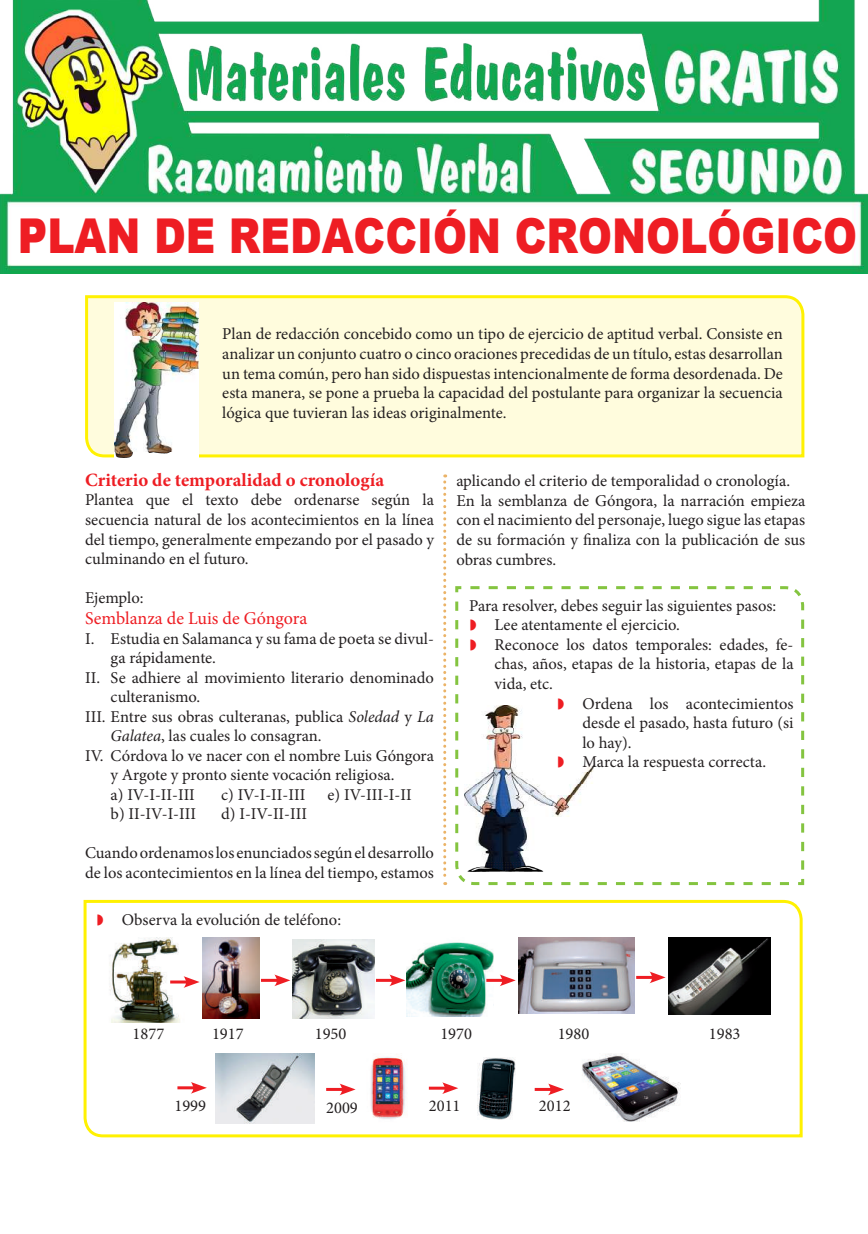
<style>
.page{position:relative;width:868px;height:1234px;background:#fff}
.page>*{position:absolute;margin:0;border:0;box-sizing:border-box;transform-origin:0 0}
.t1{font:900 48px "Arial";color:#ee1d23;scale:.85 1}
.t2{font:700 18.75px "Minion Pro";color:#ee1d23}
.t3{font:18px "Minion Pro";color:#ee1d23}
.t4{font:16.5px/19.5px "Minion Pro";color:#231f20}
.s1{font-style:italic}
</style>
<div class="page">
<div style="left:85px;top:295px;width:720px;height:163px;background:#fffcdd"></div>
<svg style="left:443px;top:474px;width:3px;height:410px"></svg>
<img style="left:114px;top:303px;width:84px;height:154px">
<svg style="left:455px;top:586px;width:350px;height:300px"></svg>
<svg style="left:83px;top:899px;width:720px;height:239px"></svg>
<img style="left:104px;top:937px;width:85px;height:85px">
<img style="left:202px;top:937px;width:57px;height:81px">
<img style="left:293px;top:938px;width:81px;height:80px">
<img style="left:406px;top:937px;width:87px;height:79px">
<img style="left:518px;top:937px;width:116px;height:76px">
<img style="left:668px;top:937px;width:102px;height:77px">
<img style="left:215px;top:1053px;width:100px;height:69px">
<img style="left:361px;top:1053px;width:51px;height:69px">
<img style="left:478px;top:1057px;width:37px;height:61px">
<img style="left:576px;top:1053px;width:108px;height:67px">
<hr style="left:170px;top:980px;width:19px;height:3px;background:#ee1d23">
<svg style="left:183px;top:975px;width:16px;height:12px"></svg>
<hr style="left:261px;top:978px;width:19px;height:3px;background:#ee1d23">
<svg style="left:274px;top:974px;width:16px;height:11px"></svg>
<hr style="left:326px;top:1087px;width:19px;height:3px;background:#ee1d23">
<svg style="left:339px;top:1083px;width:16px;height:11px"></svg>
<hr style="left:177px;top:1086px;width:19px;height:3px;background:#ee1d23">
<svg style="left:191px;top:1081px;width:16px;height:12px"></svg>
<hr style="left:429px;top:1086px;width:19px;height:3px;background:#ee1d23">
<svg style="left:442px;top:1082px;width:16px;height:11px"></svg>
<hr style="left:534px;top:1087px;width:19px;height:3px;background:#ee1d23">
<svg style="left:548px;top:1083px;width:16px;height:11px"></svg>
<hr style="left:376px;top:978px;width:19px;height:3px;background:#ee1d23">
<svg style="left:389px;top:974px;width:16px;height:11px"></svg>
<hr style="left:486px;top:978px;width:19px;height:3px;background:#ee1d23">
<svg style="left:499px;top:974px;width:16px;height:11px"></svg>
<hr style="left:636px;top:975px;width:19px;height:3px;background:#ee1d23">
<svg style="left:649px;top:971px;width:16px;height:12px"></svg>
<img style="left:0;top:0;width:867px;height:273px">
<svg style="left:470px;top:619px;width:6px;height:11px"></svg>
<svg style="left:470px;top:639px;width:6px;height:11px"></svg>
<svg style="left:558px;top:698px;width:6px;height:11px"></svg>
<svg style="left:558px;top:756px;width:6px;height:11px"></svg>
<svg style="left:98px;top:914px;width:5px;height:11px"></svg>
<h1 class="t1" style="left:18px;top:200px;width:988px">PLAN DE REDACCIÓN CRONOLÓGICO</h1>
<p class="t4" style="left:222px;top:324px;width:562px;text-align:justify">Plan de redacción concebido como un tipo de ejercicio de aptitud verbal. Consiste en analizar un conjunto cuatro o cinco oraciones precedidas de un título, estas desarrollan un tema común, pero han sido dispuestas intencionalmente de forma desordenada. De esta manera, se pone a prueba la capacidad del postulante para organizar la secuencia lógica que tuvieran las ideas originalmente.</p>
<p class="t2" style="left:85px;top:466px;width:300px">Criterio de temporalidad o cronología</p>
<p class="t4" style="left:85px;top:490px;width:350px;text-align:justify">Plantea que el texto debe ordenarse según la secuencia natural de los acontecimientos en la línea del tiempo, generalmente empezando por el pasado y culminando en el futuro.</p>
<p class="t4" style="left:85px;top:588px;width:60px">Ejemplo:</p>
<p class="t3" style="left:85px;top:606px;width:224px">Semblanza de Luis de Góngora</p>
<p class="t4" style="left:85px;top:628px;width:350px">I. Estudia en Salamanca y su fama de poeta se divul-</p>
<p class="t4" style="left:111px;top:648px;width:107px">ga rápidamente.</p>
<p class="t4" style="left:85px;top:667px;width:350px">II. Se adhiere al movimiento literario denominado</p>
<p class="t4" style="left:111px;top:687px;width:91px">culteranismo.</p>
<p class="t4" style="left:85px;top:706px;width:350px">III. Entre sus obras culteranas, publica <span class="s1">Soledad</span> y <span class="s1">La</span></p>
<p class="t4" style="left:111px;top:726px;width:212px"><span class="s1">Galatea</span>, las cuales lo consagran.</p>
<p class="t4" style="left:85px;top:745px;width:350px">IV. Córdova lo ve nacer con el nombre Luis Góngora</p>
<p class="t4" style="left:111px;top:765px;width:285px">y Argote y pronto siente vocación religiosa.</p>
<p class="t4" style="left:111px;top:784px;width:86px">a) IV-I-II-III</p>
<p class="t4" style="left:221px;top:784px;width:86px">c) IV-I-II-III</p>
<p class="t4" style="left:327px;top:784px;width:86px">e) IV-III-I-II</p>
<p class="t4" style="left:111px;top:804px;width:87px">b) II-IV-I-III</p>
<p class="t4" style="left:221px;top:804px;width:87px">d) I-IV-II-III</p>
<p class="t4" style="left:85px;top:843px;width:350px">Cuando ordenamos los enunciados según el desarrollo de los acontecimientos en la línea del tiempo, estamos</p>
<p class="t4" style="left:122px;top:909px;width:221px">Observa la evolución de teléfono:</p>
<p class="t4" style="left:456px;top:471px;width:350px">aplicando el criterio de temporalidad o cronología.<br>En la semblanza de Góngora, la narración empieza con el nacimiento del personaje, luego sigue las etapas de su formación y finaliza con la publicación de sus obras cumbres.</p>
<p class="t4" style="left:494px;top:596px;width:300px;text-indent:-26px">Para resolver, debes seguir las siguientes pasos:<br>Lee atentamente el ejercicio.<br>Reconoce los datos temporales: edades, fe&shy;chas, años, etapas de la historia, etapas de la vida, etc.</p>
<p class="t4" style="left:582px;top:693px;width:212px">Ordena los acontecimientos desde el pasado, hasta futuro (si lo hay).<br>Marca la respuesta correcta.</p>
<p class="t4" style="left:133px;top:1023px;width:33px">1877</p>
<p class="t4" style="left:212px;top:1023px;width:33px">1917</p>
<p class="t4" style="left:315px;top:1023px;width:33px">1950</p>
<p class="t4" style="left:440px;top:1023px;width:33px">1970</p>
<p class="t4" style="left:557px;top:1023px;width:33px">1980</p>
<p class="t4" style="left:708px;top:1023px;width:33px">1983</p>
<p class="t4" style="left:174px;top:1096px;width:33px">1999</p>
<p class="t4" style="left:326px;top:1098px;width:33px">2009</p>
<p class="t4" style="left:429px;top:1096px;width:33px">2011</p>
<p class="t4" style="left:539px;top:1096px;width:33px">2012</p>
</div>
